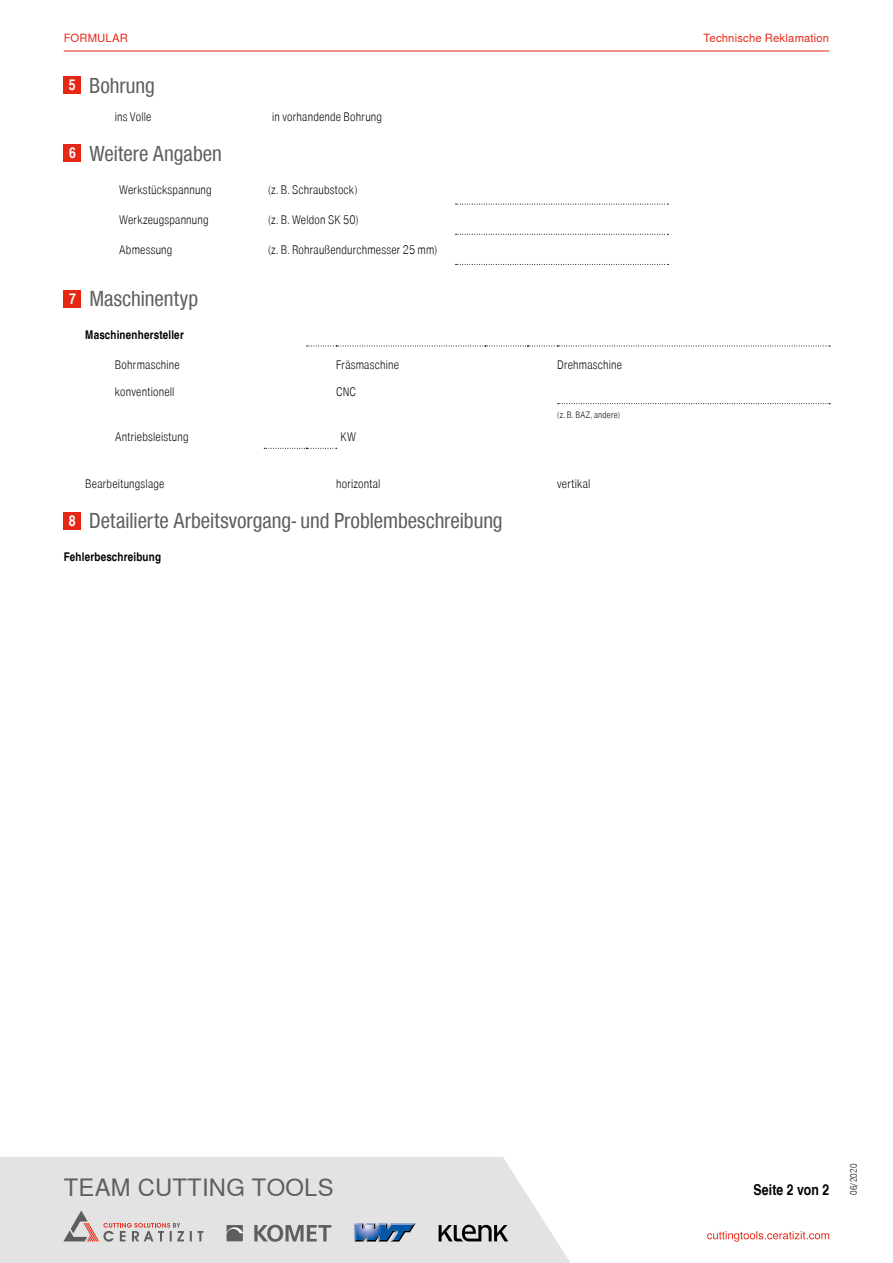
<style>
.page{position:relative;width:893px;height:1263px;background:#fff}
.page>*{position:absolute;margin:0;border:0;box-sizing:border-box;transform-origin:0 0}
.t1{font:23.85px "Nimbus Sans WNT Global";letter-spacing:.01em;color:#5f5e5e}
.t2{font:21px "Nimbus Sans WNT Global Cond";color:#5f5e5e}
.t3{font:700 15px "Nimbus Sans WNT Global Cond";letter-spacing:.01em;color:#000}
.t4{font:300 12px "Nimbus Sans WNT Global Cond";letter-spacing:.015em;color:#000}
.t5{font:700 12px "Nimbus Sans WNT Global Cond";letter-spacing:.015em;color:#000}
.t6{font:11.25px "Nimbus Sans WNT Global";letter-spacing:.015em;color:#e52713}
.t7{font:300 9px "Nimbus Sans WNT Global Cond";letter-spacing:.025em;color:#000}
.s1{font-weight:700;font-size:15px;color:#fff}
</style>
<div class="page">
<hr style="left:64px;top:51px;width:765px;height:1px;background:#e52713">
<svg style="left:0;top:1157px;width:570px;height:106px;background:#e4e4e4"></svg>
<svg style="left:63px;top:1210px;width:140px;height:31px;background:#d2c8c8"></svg>
<svg style="left:254px;top:1225px;width:77px;height:17px"></svg>
<svg style="left:226px;top:1225px;width:17px;height:16px"></svg>
<svg style="left:439px;top:1225px;width:69px;height:16px"></svg>
<svg style="left:354px;top:1223px;width:62px;height:18px"></svg>
<svg style="left:707px;top:1231px;width:122px;height:11px"></svg>
<svg style="left:456px;top:264px;width:212px;height:1px"></svg>
<svg style="left:456px;top:234px;width:212px;height:1px"></svg>
<div style="left:64px;top:145px;width:17px;height:17px;background:#e52713"></div>
<svg style="left:456px;top:204px;width:212px;height:1px"></svg>
<svg style="left:264px;top:448px;width:73px;height:1px"></svg>
<svg style="left:558px;top:403px;width:272px;height:1px"></svg>
<svg style="left:307px;top:346px;width:523px;height:1px"></svg>
<div style="left:64px;top:290px;width:17px;height:17px;background:#e52713"></div>
<div style="left:64px;top:512px;width:17px;height:17px;background:#e52713"></div>
<div style="left:64px;top:77px;width:17px;height:17px;background:#e52713"></div>
<p class="t6" style="left:64px;top:32px;width:66px">FORMULAR</p>
<p class="t6" style="left:703px;top:32px;width:127px">Technische Reklamation</p>
<h2 class="t2" style="left:69px;top:73px;width:88px"><span class="s1">5</span> Bohrung</h2>
<p class="t4" style="left:115px;top:110px;width:38px">ins Volle</p>
<p class="t4" style="left:272px;top:110px;width:111px">in vorhandende Bohrung</p>
<h2 class="t2" style="left:69px;top:141px;width:154px"><span class="s1">6</span> Weitere Angaben</h2>
<p class="t4" style="left:119px;top:182px;width:94px">Werkstückspannung</p>
<p class="t4" style="left:268px;top:182px;width:91px">(z. B. Schraubstock)</p>
<p class="t4" style="left:119px;top:213px;width:91px">Werkzeugspannung</p>
<p class="t4" style="left:268px;top:213px;width:92px">(z. B. Weldon SK 50)</p>
<p class="t4" style="left:119px;top:243px;width:55px">Abmessung</p>
<p class="t4" style="left:268px;top:243px;width:171px">(z. B. Rohraußendurchmesser 25 mm)</p>
<h2 class="t2" style="left:69px;top:287px;width:131px"><span class="s1">7</span> Maschinentyp</h2>
<p class="t5" style="left:85px;top:327px;width:100px">Maschinenhersteller</p>
<p class="t4" style="left:115px;top:358px;width:66px">Bohrmaschine</p>
<p class="t4" style="left:336px;top:358px;width:64px">Fräsmaschine</p>
<p class="t4" style="left:557px;top:358px;width:66px">Drehmaschine</p>
<p class="t4" style="left:115px;top:385px;width:61px">konventionell</p>
<p class="t4" style="left:336px;top:385px;width:21px">CNC</p>
<p class="t7" style="left:557px;top:409px;width:64px">(z. B. BAZ, andere)</p>
<p class="t4" style="left:115px;top:430px;width:75px">Antriebsleistung</p>
<p class="t4" style="left:340px;top:430px;width:17px">KW</p>
<p class="t4" style="left:85px;top:476px;width:81px">Bearbeitungslage</p>
<p class="t4" style="left:336px;top:476px;width:46px">horizontal</p>
<p class="t4" style="left:557px;top:476px;width:35px">vertikal</p>
<h2 class="t2" style="left:69px;top:509px;width:435px"><span class="s1">8</span> Detailierte Arbeitsvorgang- und Problembeschreibung</h2>
<p class="t5" style="left:64px;top:550px;width:99px">Fehlerbeschreibung</p>
<h1 class="t1" style="left:64px;top:1173px;width:271px">TEAM CUTTING TOOLS</h1>
<p class="t3" style="left:753px;top:1181px;width:77px">Seite 2 von 2</p>
<p class="t7" style="left:848px;top:1195px;width:34px;rotate:-90deg">06/2020</p>
</div>
